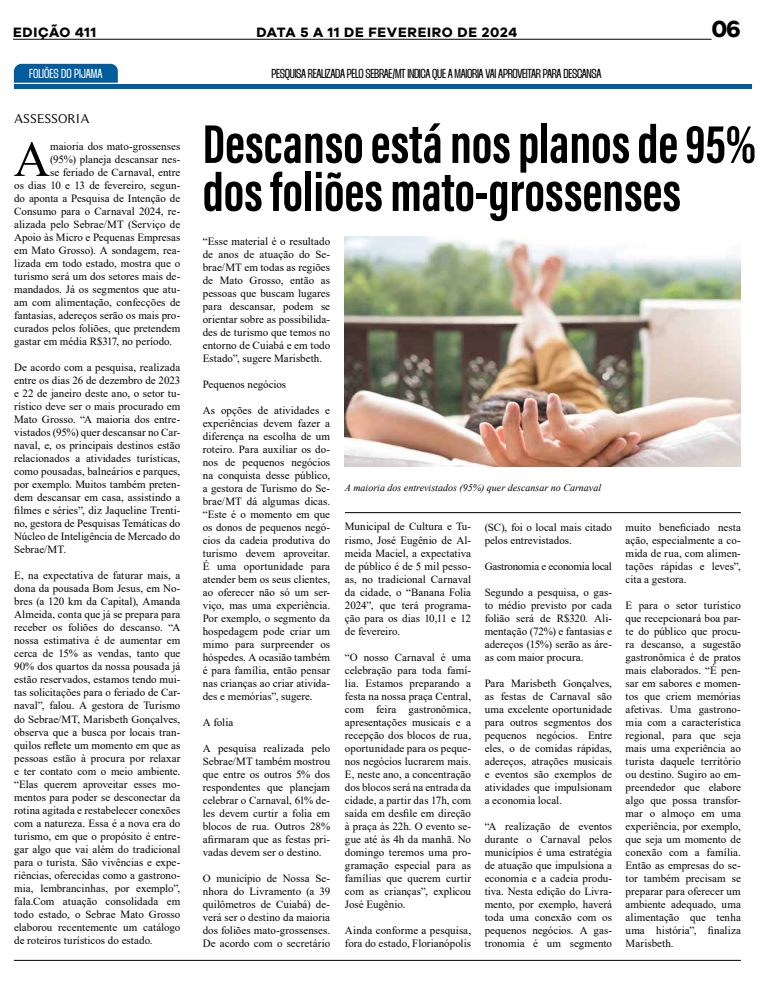
<style>
.page{position:relative;width:780px;height:993px;background:#fff}
.page>*{position:absolute;margin:0;border:0;box-sizing:border-box;transform-origin:0 0}
.t1{font:56px/48px "Acumin Variable Concept";color:#000}
.t2{font:50.3px "Times New Roman";color:#000}
.t3{font:700 24px "Galyon";color:#000}
.t4{font:700 14px "Galyon";letter-spacing:.05em;color:#000}
.t5{font:900 13px "Thunder";letter-spacing:-.025em;color:#000}
.t6{font:900 13px "Thunder";color:#fff}
.t7{font:13px "Timeless";color:#000}
.t8{font:11px/13px "Times New Roman";color:#000;text-align:justify}
.t9{font:11px "Times New Roman";letter-spacing:-.025em;color:#000}
.t10{font:italic 10px "Times New Roman";color:#000}
</style>
<div class="page">
<hr style="left:13px;top:39px;width:698px;height:1px;background:#000">
<svg style="left:14px;top:64px;width:104px;height:19px;background:#07609e"></svg>
<div style="left:14px;top:84px;width:737px;height:5px;background:#005c9c"></div>
<hr style="left:14px;top:959px;width:726px;height:1px;background:#000">
<hr style="left:345px;top:512px;width:395px;height:1px;background:#000">
<img style="left:345px;top:237px;width:395px;height:229px">
<p class="t4" style="left:13px;top:24px;width:85px">EDIÇÃO 411</p>
<p class="t4" style="left:256px;top:24px;width:262px">DATA 5 A 11 DE FEVEREIRO DE 2024</p>
<h3 class="t3" style="left:711px;top:14px;width:31px">06</h3>
<p class="t6" style="left:29px;top:66px;width:75px">FOLIÕES DO PIJAMA</p>
<p class="t5" style="left:271px;top:66px;width:331px">PESQUISA REALIZADA PELO SEBRAE/MT INDICA QUE A MAIORIA VAI APROVEITAR PARA DESCANSA</p>
<p class="t7" style="left:14px;top:111px;width:77px">ASSESSORIA</p>
<h2 class="t2" style="left:14px;top:123px;width:38px">A</h2>
<p class="t8" style="left:50px;top:139px;width:132px">maioria dos mato-grossenses</p>
<p class="t8" style="left:50px;top:152px;width:132px">(95%) planeja descansar nes-</p>
<p class="t8" style="left:50px;top:165px;width:132px">se feriado de Carnaval, entre</p>
<p class="t8" style="left:14px;top:178px;width:168px">os dias 10 e 13 de fevereiro, segun-</p>
<p class="t8" style="left:14px;top:191px;width:168px">do aponta a Pesquisa de Intenção de</p>
<p class="t8" style="left:14px;top:204px;width:168px">Consumo para o Carnaval 2024, re-</p>
<p class="t8" style="left:14px;top:217px;width:168px">alizada pelo Sebrae/MT (Serviço de</p>
<p class="t8" style="left:14px;top:230px;width:168px">Apoio às Micro e Pequenas Empresas</p>
<p class="t8" style="left:14px;top:243px;width:168px">em Mato Grosso). A sondagem, rea-</p>
<p class="t8" style="left:14px;top:256px;width:168px">lizada em todo estado, mostra que o</p>
<p class="t8" style="left:14px;top:269px;width:168px">turismo será um dos setores mais de-</p>
<p class="t8" style="left:14px;top:282px;width:168px">mandados. Já os segmentos que atu-</p>
<p class="t8" style="left:14px;top:295px;width:168px">am com alimentação, confecções de</p>
<p class="t8" style="left:14px;top:308px;width:168px">fantasias, adereços serão os mais pro-</p>
<p class="t8" style="left:14px;top:321px;width:168px">curados pelos foliões, que pretendem</p>
<p class="t8" style="left:14px;top:334px;width:159px">gastar em média R$317, no período.</p>
<p class="t8" style="left:14px;top:360px;width:168px">De acordo com a pesquisa, realizada entre os dias 26 de dezembro de 2023 e 22 de janeiro deste ano, o setor tu&shy;rístico deve ser o mais procurado em Mato Grosso. “A maioria dos entre&shy;vistados (95%) quer descansar no Car&shy;naval, e, os principais destinos estão relacionados a atividades turísticas, como pousadas, balneários e parques, por exemplo. Muitos também preten&shy;dem descansar em casa, assistindo a filmes e séries”, diz Jaqueline Trenti&shy;no, gestora de Pesquisas Temáticas do Núcleo de Inteligência de Mercado do Sebrae/MT.</p>
<p class="t8" style="left:14px;top:568px;width:168px">E, na expectativa de faturar mais, a dona da pousada Bom Jesus, em No&shy;bres (a 120 km da Capital), Amanda Almeida, conta que já se prepara para receber os foliões do descanso. “A nossa estimativa é de aumentar em cerca de 15% as vendas, tanto que 90% dos quartos da nossa pousada já estão reservados, estamos tendo mui&shy;tas solicitações para o feriado de Car&shy;naval”, falou. A gestora de Turismo do Sebrae/MT, Marisbeth Gonçalves, observa que a busca por locais tran&shy;quilos reflete um momento em que as pessoas estão à procura por relaxar e ter contato com o meio ambiente. “Elas querem aproveitar esses mo&shy;mentos para poder se desconectar da rotina agitada e restabelecer conexões com a natureza. Essa é a nova era do turismo, em que o propósito é entre&shy;gar algo que vai além do tradicional para o turista. São vivências e expe&shy;riências, oferecidas como a gastrono&shy;mia, lembrancinhas, por exemplo”, fala.Com atuação consolidada em todo estado, o Sebrae Mato Grosso elaborou recentemente um catálogo de roteiros turísticos do estado.</p>
<h1 class="t1" style="left:203px;top:117px;width:554px">Descanso está nos planos de 95% dos foliões mato-grossenses</h1>
<p class="t8" style="left:203px;top:234px;width:129px">“Esse material é o resultado de anos de atuação do Se&shy;brae/MT em todas as regiões de Mato Grosso, então as pessoas que buscam lugares para descansar, podem se orientar sobre as possibilida&shy;des de turismo que temos no entorno de Cuiabá e em todo Estado”, sugere Marisbeth.</p>
<p class="t8" style="left:203px;top:377px;width:85px">Pequenos negócios</p>
<p class="t8" style="left:203px;top:403px;width:129px">As opções de atividades e experiências devem fazer a diferença na escolha de um roteiro. Para auxiliar os do&shy;nos de pequenos negócios na conquista desse público, a gestora de Turismo do Se&shy;brae/MT dá algumas dicas. “Este é o momento em que os donos de pequenos negó&shy;cios da cadeia produtiva do turismo devem aproveitar.<br>É uma oportunidade para atender bem os seus clientes, ao oferecer não só um ser&shy;viço, mas uma experiência.<br>Por exemplo, o segmento da hospedagem pode criar um mimo para surpreender os hóspedes. A ocasião também é para família, então pensar nas crianças ao criar ativida&shy;des e memórias”, sugere.</p>
<p class="t8" style="left:203px;top:715px;width:32px">A folia</p>
<p class="t8" style="left:203px;top:741px;width:129px">A pesquisa realizada pelo Sebrae/MT também mostrou que entre os outros 5% dos respondentes que planejam celebrar o Carnaval, 61% de&shy;les devem curtir a folia em blocos de rua. Outros 28% afirmaram que as festas pri&shy;vadas devem ser o destino.</p>
<p class="t8" style="left:203px;top:871px;width:129px">O município de Nossa Se&shy;nhora do Livramento (a 39 quilômetros de Cuiabá) de&shy;verá ser o destino da maioria dos foliões mato-grossenses.<br>De acordo com o secretário</p>
<p class="t10" style="left:345px;top:480px;width:258px">A maioria dos entrevistados (95%) quer descansar no Carnaval</p>
<p class="t8" style="left:345px;top:519px;width:128px">Municipal de Cultura e Tu&shy;rismo, José Eugênio de Al&shy;meida Maciel, a expectativa de público é de 5 mil pesso&shy;as, no tradicional Carnaval da cidade, o “Banana Folia 2024”, que terá programa&shy;ção para os dias 10,11 e 12 de fevereiro.</p>
<p class="t8" style="left:345px;top:650px;width:128px">“O nosso Carnaval é uma celebração para toda famí&shy;lia. Estamos preparando a festa na nossa praça Central, com feira gastronômica, apresentações musicais e a recepção dos blocos de rua, oportunidade para os peque&shy;nos negócios lucrarem mais.<br>E, neste ano, a concentração dos blocos será na entrada da cidade, a partir das 17h, com saída em desfile em direção à praça às 22h. O evento se&shy;gue até às 4h da manhã. No domingo teremos uma pro&shy;gramação especial para as famílias que querem curtir com as crianças”, explicou José Eugênio.</p>
<p class="t8" style="left:345px;top:923px;width:128px">Ainda conforme a pesquisa, fora do estado, Florianópolis</p>
<p class="t8" style="left:484px;top:520px;width:129px">(SC), foi o local mais citado pelos entrevistados.</p>
<p class="t9" style="left:484px;top:558px;width:129px">Gastronomia e economia local</p>
<p class="t8" style="left:484px;top:585px;width:129px">Segundo a pesquisa, o gas&shy;to médio previsto por cada folião será de R$320. Ali&shy;mentação (72%) e fantasias e adereços (15%) serão as áre&shy;as com maior procura.</p>
<p class="t8" style="left:484px;top:676px;width:129px">Para Marisbeth Gonçalves, as festas de Carnaval são uma excelente oportunidade para outros segmentos dos pequenos negócios. Entre eles, o de comidas rápidas, adereços, atrações musicais e eventos são exemplos de atividades que impulsionam a economia local.</p>
<p class="t8" style="left:484px;top:819px;width:129px">“A realização de eventos durante o Carnaval pelos municípios é uma estratégia de atuação que impulsiona a economia e a cadeia produ&shy;tiva. Nesta edição do Livra&shy;mento, por exemplo, haverá toda uma conexão com os pequenos negócios. A gas&shy;tronomia é um segmento</p>
<p class="t8" style="left:625px;top:520px;width:117px">muito beneficiado nesta ação, especialmente a co&shy;mida de rua, com alimen&shy;tações rápidas e leves”, cita a gestora.</p>
<p class="t8" style="left:625px;top:598px;width:117px">E para o setor turístico que recepcionará boa par&shy;te do público que procu&shy;ra descanso, a sugestão gastronômica é de pratos mais elaborados. “É pen&shy;sar em sabores e momen&shy;tos que criem memórias afetivas. Uma gastrono&shy;mia com a característica regional, para que seja mais uma experiência ao turista daquele território ou destino. Sugiro ao em&shy;preendedor que elabore algo que possa transfor&shy;mar o almoço em uma experiência, por exemplo, que seja um momento de conexão com a família.<br>Então as empresas do se&shy;tor também precisam se preparar para oferecer um ambiente adequado, uma alimentação que tenha uma história”, finaliza Marisbeth.</p>
</div>
